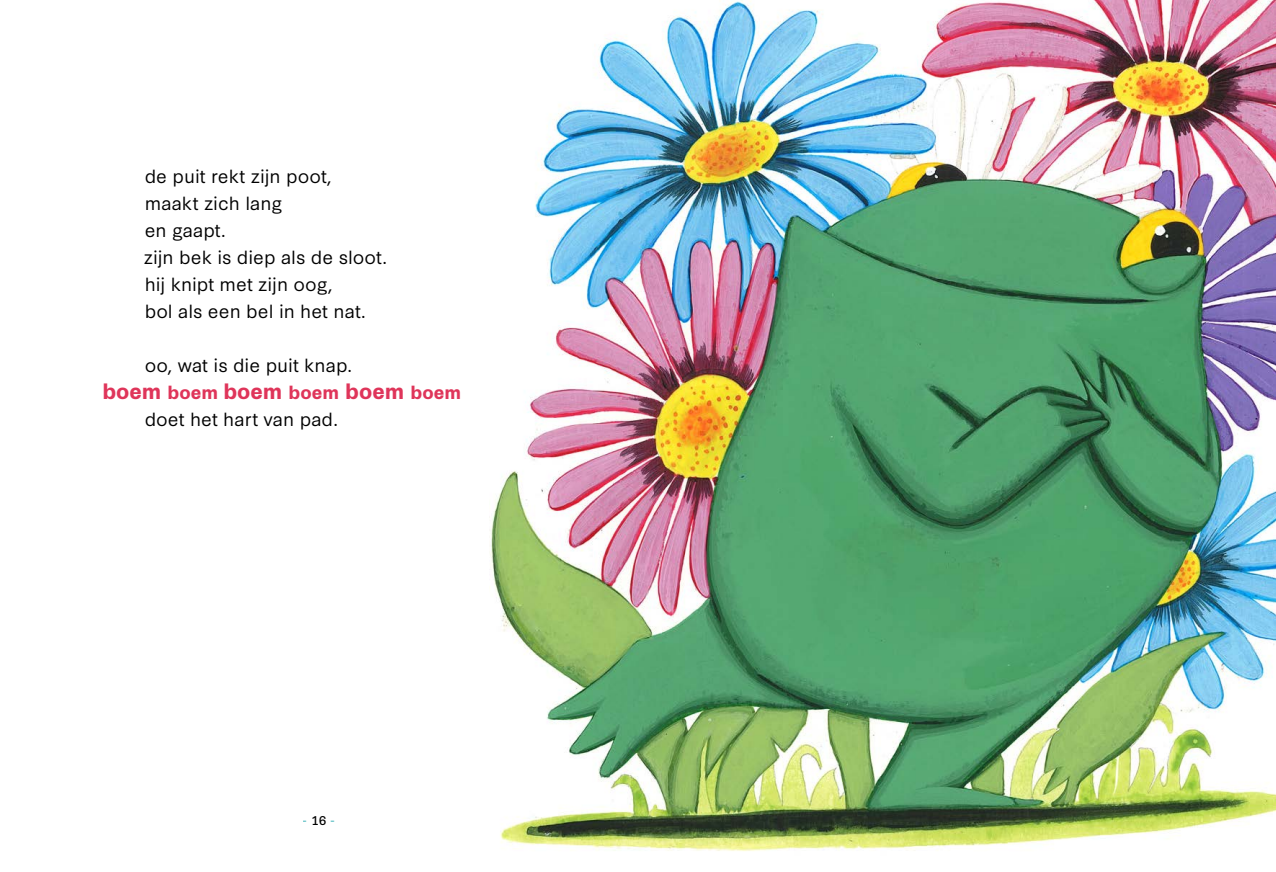
<style>
.page{position:relative;width:1276px;height:872px;background:#fff}
.page>*{position:absolute;margin:0;border:0;box-sizing:border-box;transform-origin:0 0}
.t1{font:700 21px "Synthese";color:#df355a}
.t2{font:18px/27px "Synthese";color:#000}
.t3{font:12px "Synthese";color:#64c2c7}
.s1{font-size:18px}
.s2{color:#000}
</style>
<div class="page">
<img style="left:490px;top:0;width:786px;height:851px">
<p class="t2" style="left:144px;top:161px;width:245px">de puit rekt zijn poot, maakt zich lang<br>en gaapt.<br>zijn bek is diep als de sloot. hij knipt met zijn oog,<br>bol als een bel in het nat.</p>
<p class="t2" style="left:145px;top:350px;width:209px">oo, wat is die puit knap.</p>
<p class="t1" style="left:102px;top:374px;width:360px">boem <span class="s1">boem</span> boem <span class="s1">boem</span> boem <span class="s1">boem</span></p>
<p class="t2" style="left:145px;top:404px;width:195px">doet het hart van pad.</p>
<p class="t3" style="left:303px;top:811px;width:34px">- <span class="s2">16</span> -</p>
</div>
